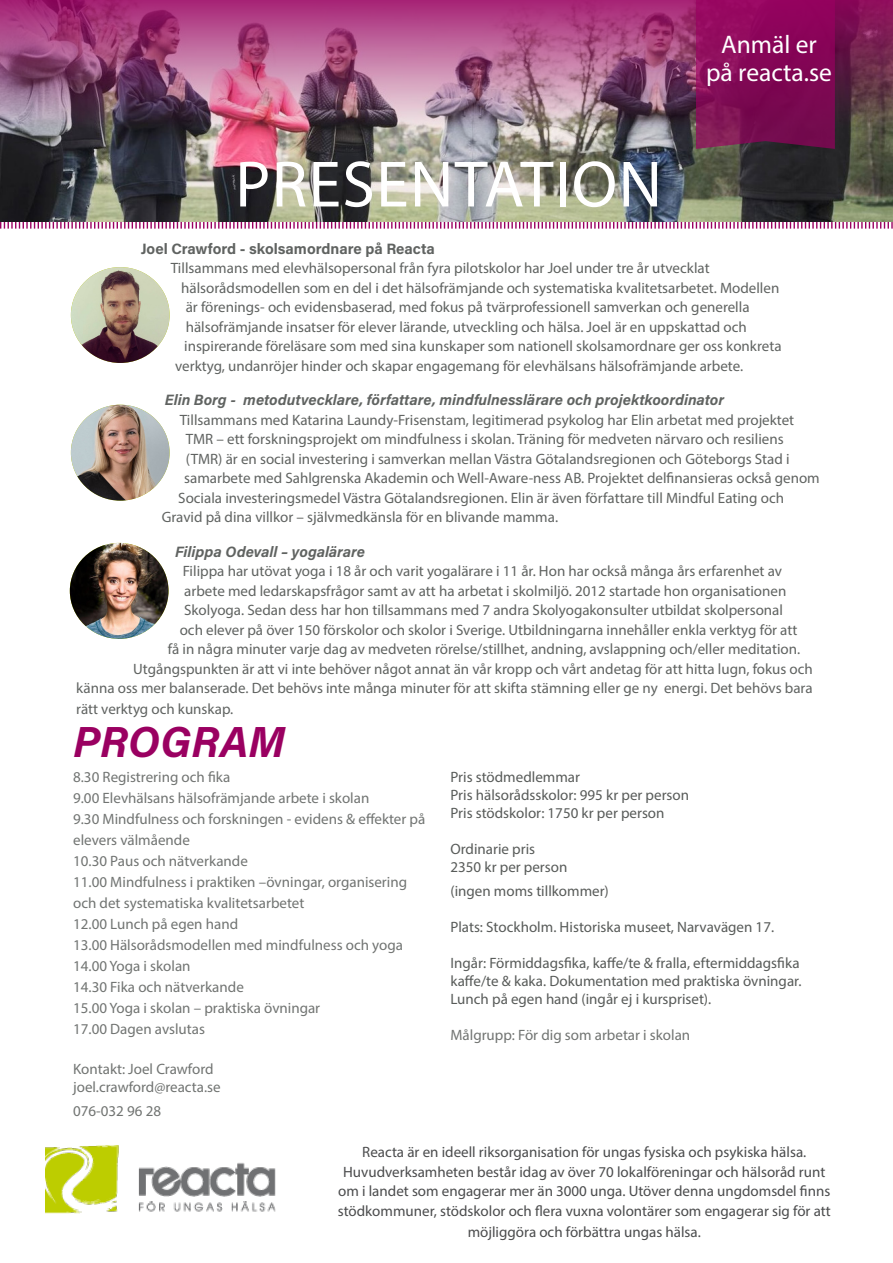
<style>
.page{position:relative;width:893px;height:1263px;background:#fff}
.page>*{position:absolute;margin:0;border:0;box-sizing:border-box;transform-origin:0 0}
.t1{font:66px "Myriad Pro";letter-spacing:.02em;color:#fff}
.t2{font:italic 700 43.5px "Acumin Pro";color:#9a0061}
.t3{font:25.5px "Myriad Pro";color:#fff}
.t4{font:15px "Myriad Pro";color:#606361}
.t5{font:15px/21px "Myriad Pro";color:#717472}
.t6{font:15px/18px "Myriad Pro";color:#585b59}
.t7{font:15px/19.5px "Myriad Pro";color:#4b4c4d;text-align:center}
.t8{font:italic 700 15px "Acumin Pro";color:#606361}
.t9{font:700 15px "Acumin Pro";letter-spacing:-.005em;color:#606361}
</style>
<div class="page">
<svg style="left:0;top:221px;width:893px;height:8px"></svg>
<img style="left:71px;top:267px;width:99px;height:96px">
<img style="left:70px;top:543px;width:99px;height:96px">
<img style="left:71px;top:405px;width:99px;height:96px">
<img style="left:45px;top:1145px;width:231px;height:69px">
<img style="left:0;top:139px;width:893px;height:82px">
<img style="left:0;top:0;width:893px;height:139px">
<svg style="left:696px;top:0;width:139px;height:149px;background:#830b56"></svg>
<p class="t1" style="left:235px;top:144px;width:428px">PRESENTATION</p>
<p class="t3" style="left:721px;top:29px;width:97px">Anmäl er</p>
<p class="t3" style="left:706px;top:57px;width:127px">på reacta.se</p>
<p class="t9" style="left:141px;top:238px;width:296px">Joel Crawford - skolsamordnare på Reacta</p>
<p class="t4" style="left:171px;top:259px;width:541px">Tillsammans med elevhälsopersonal från fyra pilotskolor har Joel under tre år utvecklat</p>
<p class="t4" style="left:181px;top:278px;width:600px">hälsorådsmodellen som en del i det hälsofrämjande och systematiska kvalitetsarbetet. Modellen</p>
<p class="t4" style="left:186px;top:298px;width:565px">är förenings- och evidensbaserad, med fokus på tvärprofessionell samverkan och generella</p>
<p class="t4" style="left:186px;top:317px;width:563px">hälsofrämjande insatser för elever lärande, utveckling och hälsa. Joel är en uppskattad och</p>
<p class="t4" style="left:184px;top:337px;width:599px">inspirerande föreläsare som med sina kunskaper som nationell skolsamordnare ger oss konkreta</p>
<p class="t4" style="left:175px;top:356px;width:569px">verktyg, undanröjer hinder och skapar engagemang för elevhälsans hälsofrämjande arbete.</p>
<p class="t8" style="left:165px;top:389px;width:561px">Elin Borg - metodutvecklare, författare, mindfulnesslärare och projektkoordinator</p>
<p class="t4" style="left:180px;top:410px;width:616px">Tillsammans med Katarina Laundy-Frisenstam, legitimerad psykolog har Elin arbetat med projektet</p>
<p class="t4" style="left:186px;top:430px;width:599px">TMR – ett forskningsprojekt om mindfulness i skolan. Träning för medveten närvaro och resiliens</p>
<p class="t4" style="left:186px;top:449px;width:605px">(TMR) är en social investering i samverkan mellan Västra Götalandsregionen och Göteborgs Stad i</p>
<p class="t4" style="left:184px;top:469px;width:637px">samarbete med Sahlgrenska Akademin och Well-Aware-ness AB. Projektet delfinansieras också genom</p>
<p class="t4" style="left:178px;top:488px;width:607px">Sociala investeringsmedel Västra Götalandsregionen. Elin är även författare till Mindful Eating och</p>
<p class="t4" style="left:162px;top:508px;width:398px">Gravid på dina villkor – självmedkänsla för en blivande mamma.</p>
<p class="t8" style="left:175px;top:541px;width:191px">Filippa Odevall – yogalärare</p>
<p class="t4" style="left:183px;top:562px;width:601px">Filippa har utövat yoga i 18 år och varit yogalärare i 11 år. Hon har också många års erfarenhet av</p>
<p class="t4" style="left:184px;top:581px;width:604px">arbete med ledarskapsfrågor samt av att ha arbetat i skolmiljö. 2012 startade hon organisationen</p>
<p class="t4" style="left:184px;top:601px;width:600px">Skolyoga. Sedan dess har hon tillsammans med 7 andra Skolyogakonsulter utbildat skolpersonal</p>
<p class="t4" style="left:180px;top:620px;width:619px">och elever på över 150 förskolor och skolor i Sverige. Utbildningarna innehåller enkla verktyg för att</p>
<p class="t4" style="left:168px;top:640px;width:634px">få in några minuter varje dag av medveten rörelse/stillhet, andning, avslappning och/eller meditation.</p>
<p class="t4" style="left:133px;top:659px;width:681px">Utgångspunkten är att vi inte behöver något annat än vår kropp och vårt andetag för att hitta lugn, fokus och</p>
<p class="t4" style="left:76px;top:679px;width:738px">känna oss mer balanserade. Det behövs inte många minuter för att skifta stämning eller ge ny energi. Det behövs bara</p>
<p class="t4" style="left:76px;top:700px;width:159px">rätt verktyg och kunskap.</p>
<p class="t2" style="left:73px;top:711px;width:214px">PROGRAM</p>
<p class="t5" style="left:73px;top:766px;width:159px">8.30 Registrering och fika</p>
<p class="t5" style="left:73px;top:787px;width:298px">9.00 Elevhälsans hälsofrämjande arbete i skolan</p>
<p class="t5" style="left:73px;top:808px;width:354px">9.30 Mindfulness och forskningen - evidens &amp; effekter på elevers välmående</p>
<p class="t5" style="left:73px;top:850px;width:176px">10.30 Paus och nätverkande</p>
<p class="t5" style="left:73px;top:871px;width:335px">11.00 Mindfulness i praktiken –övningar, organisering och det systematiska kvalitetsarbetet</p>
<p class="t5" style="left:73px;top:913px;width:166px">12.00 Lunch på egen hand</p>
<p class="t5" style="left:73px;top:934px;width:331px">13.00 Hälsorådsmodellen med mindfulness och yoga</p>
<p class="t5" style="left:73px;top:955px;width:119px">14.00 Yoga i skolan</p>
<p class="t5" style="left:73px;top:976px;width:172px">14.30 Fika och nätverkande</p>
<p class="t5" style="left:73px;top:997px;width:249px">15.00 Yoga i skolan – praktiska övningar</p>
<p class="t5" style="left:73px;top:1018px;width:133px">17.00 Dagen avslutas</p>
<p class="t5" style="left:73px;top:1058px;width:142px">Kontakt: Joel Crawford</p>
<p class="t5" style="left:73px;top:1075px;width:149px;line-height:24px">joel.crawford@reacta.se<br>076-032 96 28</p>
<p class="t6" style="left:450px;top:767px;width:131px">Pris stödmedlemmar</p>
<p class="t6" style="left:450px;top:785px;width:240px">Pris hälsorådsskolor: 995 kr per person</p>
<p class="t6" style="left:450px;top:803px;width:216px">Pris stödskolor: 1750 kr per person</p>
<p class="t6" style="left:450px;top:839px;width:86px">Ordinarie pris</p>
<p class="t6" style="left:450px;top:857px;width:118px">2350 kr per person</p>
<p class="t6" style="left:450px;top:881px;width:160px">(ingen moms tillkommer)</p>
<p class="t6" style="left:450px;top:917px;width:325px">Plats: Stockholm. Historiska museet, Narvavägen 17.</p>
<p class="t6" style="left:450px;top:953px;width:352px">Ingår: Förmiddagsfika, kaffe/te &amp; fralla, eftermiddagsfika kaffe/te &amp; kaka. Dokumentation med praktiska övningar.<br>Lunch på egen hand (ingår ej i kurspriset).</p>
<p class="t5" style="left:450px;top:1024px;width:241px">Målgrupp: För dig som arbetar i skolan</p>
<p class="t7" style="left:338px;top:1142px;width:494px">Reacta är en ideell riksorganisation för ungas fysiska och psykiska hälsa.<br>Huvudverksamheten består idag av över 70 lokalföreningar och hälsoråd runt om i landet som engagerar mer än 3000 unga. Utöver denna ungdomsdel finns stödkommuner, stödskolor och flera vuxna volontärer som engagerar sig för att</p>
<p class="t7" style="left:468px;top:1221px;width:235px">möjliggöra och förbättra ungas hälsa.</p>
</div>
